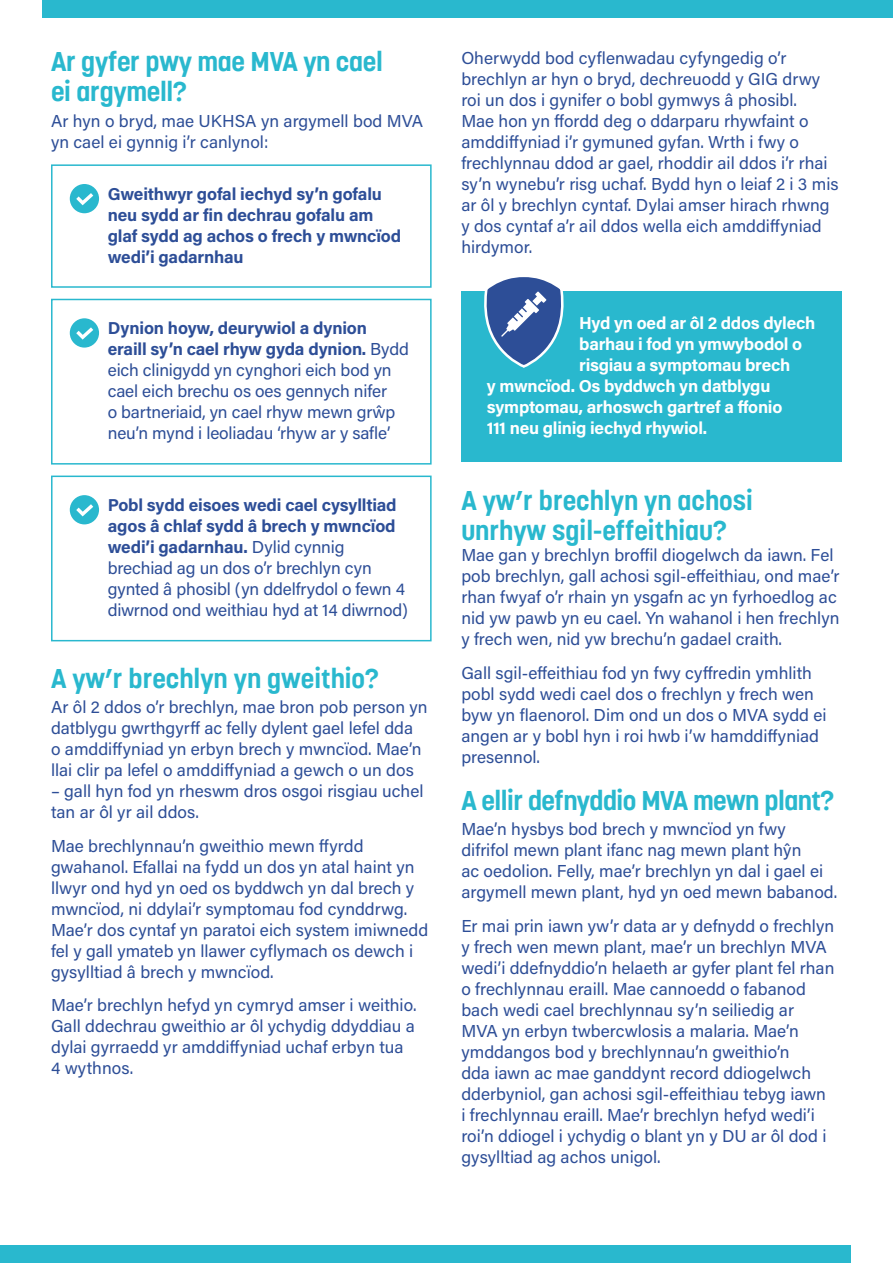
<style>
.page{position:relative;width:893px;height:1263px;background:#fff}
.page>*{position:absolute;margin:0;border:0;box-sizing:border-box;transform-origin:0 0}
.t1{font:700 27px/30px "Korolev W01";color:#29b8ce}
.t2{font:700 27px "Korolev W01";letter-spacing:-.02em;color:#29b8ce}
.t3{font:17.25px/21px "Acumin Pro";color:#2d4e97}
.t4{font:700 17.25px "Acumin Pro";letter-spacing:-.015em;color:#fff}
.t5{font:700 17.25px/21px "Acumin Pro";letter-spacing:-.01em;color:#2d4e97}
.s1{font-weight:700}
</style>
<div class="page">
<div style="left:43px;top:0;width:850px;height:17px;background:#29b8ce"></div>
<div style="left:0;top:1246px;width:850px;height:17px;background:#29b8ce"></div>
<div style="left:461px;top:291px;width:381px;height:170px;background:#29b8ce"></div>
<svg style="left:484px;top:277px;width:80px;height:91px"></svg>
<div style="left:51px;top:164px;width:381px;height:124px;border:2px solid #29b8ce"></div>
<svg style="left:70px;top:184px;width:29px;height:29px"></svg>
<div style="left:51px;top:299px;width:381px;height:166px;border:2px solid #29b8ce"></div>
<svg style="left:70px;top:318px;width:29px;height:30px"></svg>
<div style="left:51px;top:476px;width:381px;height:165px;border:2px solid #29b8ce"></div>
<svg style="left:70px;top:495px;width:29px;height:29px"></svg>
<h1 class="t1" style="left:51px;top:46px;width:333px">Ar gyfer pwy mae MVA yn cael ei argymell?</h1>
<p class="t3" style="left:51px;top:109px;width:374px">Ar hyn o bryd, mae UKHSA yn argymell bod MVA yn cael ei gynnig i’r canlynol:</p>
<p class="t5" style="left:108px;top:183px;width:295px">Gweithwyr gofal iechyd sy’n gofalu neu sydd ar fin dechrau gofalu am glaf sydd ag achos o frech y mwncïod wedi’i gadarnhau</p>
<p class="t3" style="left:108px;top:317px;width:303px"><span class="s1">Dynion hoyw, deurywiol a dynion eraill sy’n cael rhyw gyda dynion.</span> Bydd eich clinigydd yn cynghori eich bod yn cael eich brechu os oes gennych nifer<br>o bartneriaid, yn cael rhyw mewn grŵp neu’n mynd i leoliadau ‘rhyw ar y safle’</p>
<p class="t3" style="left:461px;top:46px;width:379px">Oherwydd bod cyflenwadau cyfyngedig o’r brechlyn ar hyn o bryd, dechreuodd y GIG drwy roi un dos i gynifer o bobl gymwys â phosibl.<br>Mae hon yn ffordd deg o ddarparu rhywfaint o amddiffyniad i’r gymuned gyfan. Wrth i fwy o frechlynnau ddod ar gael, rhoddir ail ddos i’r rhai sy’n wynebu’r risg uchaf. Bydd hyn o leiaf 2 i 3 mis ar ôl y brechlyn cyntaf. Dylai amser hirach rhwng y dos cyntaf a’r ail ddos wella eich amddiffyniad hirdymor.</p>
<p class="t4" style="left:579px;top:311px;width:238px">Hyd yn oed ar ôl 2 ddos dylech</p>
<p class="t4" style="left:579px;top:332px;width:224px">barhau i fod yn ymwybodol o</p>
<p class="t4" style="left:579px;top:353px;width:213px">risgiau a symptomau brech</p>
<p class="t4" style="left:487px;top:374px;width:285px">y mwncïod. Os byddwch yn datblygu</p>
<p class="t4" style="left:487px;top:395px;width:297px">symptomau, arhoswch gartref a ffonio</p>
<p class="t4" style="left:487px;top:416px;width:222px">111 neu glinig iechyd rhywiol.</p>
<p class="t3" style="left:108px;top:494px;width:302px"><span class="s1">Pobl sydd eisoes wedi cael cysylltiad agos â chlaf sydd â brech y mwncïod wedi’i gadarnhau.</span> Dylid cynnig brechiad ag un dos o’r brechlyn cyn gynted â phosibl (yn ddelfrydol o fewn 4 diwrnod ond weithiau hyd at 14 diwrnod)</p>
<h1 class="t1" style="left:461px;top:485px;width:293px">A yw’r brechlyn yn achosi unrhyw sgil-effeithiau?</h1>
<p class="t3" style="left:461px;top:543px;width:380px">Mae gan y brechlyn broffil diogelwch da iawn. Fel pob brechlyn, gall achosi sgil-effeithiau, ond mae’r rhan fwyaf o’r rhain yn ysgafn ac yn fyrhoedlog ac nid yw pawb yn eu cael. Yn wahanol i hen frechlyn y frech wen, nid yw brechu’n gadael craith.</p>
<p class="t3" style="left:461px;top:661px;width:367px">Gall sgil-effeithiau fod yn fwy cyffredin ymhlith pobl sydd wedi cael dos o frechlyn y frech wen byw yn flaenorol. Dim ond un dos o MVA sydd ei angen ar y bobl hyn i roi hwb i’w hamddiffyniad presennol.</p>
<h1 class="t2" style="left:461px;top:784px;width:374px">A ellir defnyddio MVA mewn plant?</h1>
<p class="t3" style="left:461px;top:818px;width:377px">Mae’n hysbys bod brech y mwncïod yn fwy difrifol mewn plant ifanc nag mewn plant hŷn<br>ac oedolion. Felly, mae’r brechlyn yn dal i gael ei argymell mewn plant, hyd yn oed mewn babanod.</p>
<p class="t3" style="left:461px;top:914px;width:375px">Er mai prin iawn yw’r data ar y defnydd o frechlyn y frech wen mewn plant, mae’r un brechlyn MVA wedi’i ddefnyddio’n helaeth ar gyfer plant fel rhan o frechlynnau eraill. Mae cannoedd o fabanod bach wedi cael brechlynnau sy’n seiliedig ar MVA yn erbyn twbercwlosis a malaria. Mae’n ymddangos bod y brechlynnau’n gweithio’n<br>dda iawn ac mae ganddynt record ddiogelwch dderbyniol, gan achosi sgil-effeithiau tebyg iawn<br>i frechlynnau eraill. Mae’r brechlyn hefyd wedi’i roi’n ddiogel i ychydig o blant yn y DU ar ôl dod i gysylltiad ag achos unigol.</p>
<h1 class="t1" style="left:51px;top:663px;width:329px">A yw’r brechlyn yn gweithio?</h1>
<p class="t3" style="left:51px;top:696px;width:378px">Ar ôl 2 ddos o’r brechlyn, mae bron pob person yn datblygu gwrthgyrff ac felly dylent gael lefel dda<br>o amddiffyniad yn erbyn brech y mwncïod. Mae’n llai clir pa lefel o amddiffyniad a gewch o un dos</p>
<p class="t3" style="left:51px;top:780px;width:374px">– gall hyn fod yn rheswm dros osgoi risgiau uchel tan ar ôl yr ail ddos.</p>
<p class="t3" style="left:51px;top:834px;width:379px">Mae brechlynnau’n gweithio mewn ffyrdd gwahanol. Efallai na fydd un dos yn atal haint yn llwyr ond hyd yn oed os byddwch yn dal brech y mwncïod, ni ddylai’r symptomau fod cynddrwg.<br>Mae’r dos cyntaf yn paratoi eich system imiwnedd fel y gall ymateb yn llawer cyflymach os dewch i gysylltiad â brech y mwncïod.</p>
<p class="t3" style="left:51px;top:994px;width:367px">Mae’r brechlyn hefyd yn cymryd amser i weithio.<br>Gall ddechrau gweithio ar ôl ychydig ddyddiau a dylai gyrraedd yr amddiffyniad uchaf erbyn tua 4 wythnos.</p>
</div>
